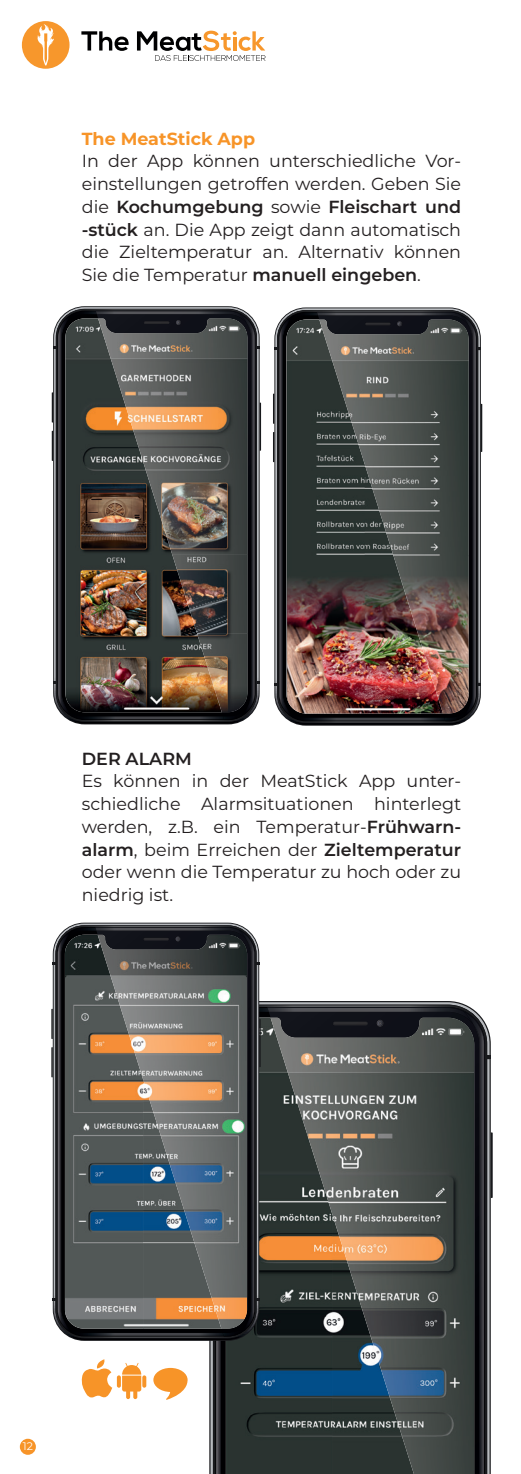
<style>
.page{position:relative;width:521px;height:1474px;background:#fff}
.page>*{position:absolute;margin:0;border:0;box-sizing:border-box;transform-origin:0 0}
.t1{font:17.5px/22.8px "Montserrat";color:#231f20;text-align:justify}
.t2{font:700 17.5px "Montserrat";color:#f79428}
.t3{font:600 17.5px "Montserrat";color:#231f20}
.t4{font:10.85px "Montserrat";color:#fff}
.s1{font-weight:600}
</style>
<div class="page">
<svg style="left:81px;top:31px;width:48px;height:20px"></svg>
<div style="left:22px;top:21px;width:48px;height:48px;background:#f7972c;border-radius:50%"></div>
<svg style="left:37px;top:24px;width:17px;height:42px"></svg>
<svg style="left:137px;top:31px;width:129px;height:30px"></svg>
<svg style="left:81px;top:1359px;width:31px;height:39px"></svg>
<svg style="left:117px;top:1375px;width:4px;height:12px"></svg>
<svg style="left:142px;top:1375px;width:4px;height:12px"></svg>
<svg style="left:122px;top:1363px;width:19px;height:35px"></svg>
<svg style="left:153px;top:1367px;width:35px;height:32px"></svg>
<img style="left:52px;top:311px;width:209px;height:410px">
<img style="left:98px;top:318px;width:149px;height:237px">
<img style="left:172px;top:554px;width:75px;height:80px">
<img style="left:197px;top:633px;width:50px;height:79px">
<img style="left:216px;top:1340px;width:4px;height:133px">
<img style="left:220px;top:1340px;width:6px;height:133px">
<img style="left:282px;top:1008px;width:191px;height:9px">
<svg style="left:464px;top:1012px;width:29px;height:461px;background:#48494d"></svg>
<img style="left:226px;top:1337px;width:106px;height:136px">
<img style="left:332px;top:1413px;width:22px;height:60px">
<img style="left:270px;top:1339px;width:84px;height:74px">
<img style="left:354px;top:1339px;width:51px;height:134px">
<img style="left:270px;top:1017px;width:204px;height:322px">
<img style="left:372px;top:1339px;width:102px;height:108px">
<img style="left:405px;top:1446px;width:69px;height:27px">
<svg style="left:51px;top:930px;width:231px;height:407px;background:#4d5252"></svg>
<img style="left:98px;top:934px;width:149px;height:237px">
<img style="left:172px;top:1170px;width:75px;height:80px">
<img style="left:197px;top:1249px;width:50px;height:79px">
<img style="left:273px;top:315px;width:209px;height:407px">
<img style="left:410px;top:635px;width:8px;height:78px">
<img style="left:319px;top:319px;width:149px;height:237px">
<img style="left:393px;top:555px;width:75px;height:80px">
<img style="left:418px;top:634px;width:50px;height:79px">
<div style="left:20px;top:1438px;width:16px;height:16px;background:#f79428;border-radius:50%"></div>
<p class="t2" style="left:82px;top:126px;width:175px">The MeatStick App</p>
<p class="t1" style="left:82px;top:149px;width:381px">In der App können unterschiedliche Vor&shy;einstellungen getroffen werden. Geben Sie die <span class="s1">Kochumgebung</span> sowie <span class="s1">Fleischart und -stück</span> an. Die App zeigt dann automatisch die Zieltemperatur an. Alternativ können Sie die Temperatur <span class="s1">manuell eingeben</span>.</p>
<p class="t3" style="left:82px;top:746px;width:112px">DER ALARM</p>
<p class="t1" style="left:82px;top:769px;width:381px">Es können in der MeatStick App unter&shy;schiedliche Alarmsituationen hinterlegt werden, z.B. ein Temperatur-<span class="s1">Frühwarn&shy;alarm</span>, beim Erreichen der <span class="s1">Zieltemperatur </span>oder wenn die Temperatur zu hoch oder zu niedrig ist.</p>
<p class="t4" style="left:23px;top:1438px;width:12px">12</p>
</div>
